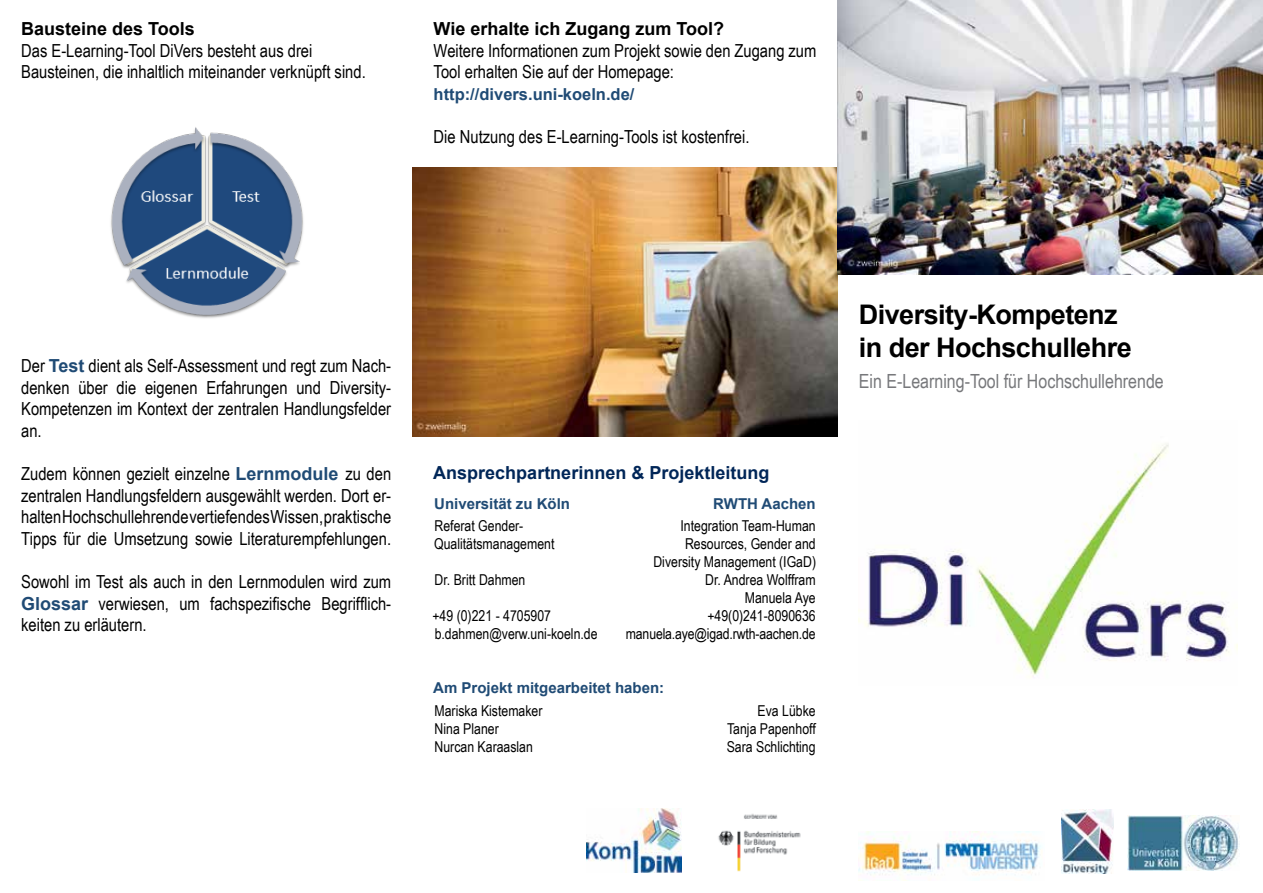
<style>
.page{position:relative;width:1263px;height:893px;background:#fff}
.page>*{position:absolute;margin:0;border:0;box-sizing:border-box;transform-origin:0 0}
.t1{font:700 27px/32.4px "Arial";letter-spacing:-.02em;color:#000}
.t2{font:19.5px "Arial Narrow";color:#77787b}
.t3{font:18px/21.6px "Arial Narrow";color:#000;text-align:justify}
.t4{font:700 18px "Arial";color:#000}
.t5{font:700 18px "Arial";color:#002658}
.t6{font:700 16.5px "Arial";color:#204b75}
.t7{font:15px/18px "Arial Narrow";color:#000;text-align:right}
.t8{font:700 15px "Arial";color:#204b75}
.s1{font-family:"Arial";font-weight:700;color:#204b75}
</style>
<div class="page">
<img style="left:111px;top:127px;width:193px;height:191px">
<img style="left:412px;top:167px;width:426px;height:270px">
<img style="left:718px;top:814px;width:83px;height:58px">
<img style="left:587px;top:809px;width:95px;height:63px">
<img style="left:838px;top:0;width:425px;height:275px">
<img style="left:1061px;top:809px;width:52px;height:64px">
<img style="left:1128px;top:815px;width:111px;height:55px">
<img style="left:859px;top:832px;width:182px;height:43px">
<img style="left:859px;top:443px;width:379px;height:234px">
<p class="t4" style="left:21px;top:17px;width:175px">Bausteine des Tools</p>
<p class="t3" style="left:21px;top:39px;width:346px">Das E-Learning-Tool DiVers besteht aus drei<br>Bausteinen, die inhaltlich miteinander verknüpft sind.</p>
<p class="t4" style="left:434px;top:17px;width:292px">Wie erhalte ich Zugang zum Tool?</p>
<p class="t3" style="left:434px;top:39px;width:384px">Weitere Informationen zum Projekt sowie den Zugang zum<br>Tool erhalten Sie auf der Homepage:</p>
<p class="t6" style="left:434px;top:83px;width:202px">http://divers.uni-koeln.de/</p>
<p class="t3" style="left:434px;top:125px;width:317px">Die Nutzung des E-Learning-Tools ist kostenfrei.</p>
<p class="t3" style="left:21px;top:354px;width:372px">Der <span class="s1">Test</span> dient als Self-Assessment und regt zum Nach&shy;denken über die eigenen Erfahrungen und Diversity-Kompetenzen im Kontext der zentralen Handlungsfelder an.</p>
<p class="t3" style="left:21px;top:462px;width:372px">Zudem können gezielt einzelne <span class="s1">Lernmodule</span> zu den zentralen Handlungsfeldern ausgewählt werden. Dort er&shy;halten Hochschullehrende vertiefendes Wissen, praktische Tipps für die Umsetzung sowie Literaturempfehlungen.</p>
<p class="t3" style="left:21px;top:570px;width:372px">Sowohl im Test als auch in den Lernmodulen wird zum <span class="s1">Glossar</span> verwiesen, um fachspezifische Begrifflich&shy;keiten zu erläutern.</p>
<p class="t5" style="left:433px;top:460px;width:338px">Ansprechpartnerinnen &amp; Projektleitung</p>
<p class="t8" style="left:434px;top:493px;width:137px">Universität zu Köln</p>
<p class="t8" style="left:713px;top:493px;width:104px">RWTH Aachen</p>
<p class="t7" style="left:434px;top:516px;width:90px">Referat Gender-</p>
<p class="t7" style="left:680px;top:516px;width:137px">Integration Team-Human</p>
<p class="t7" style="left:434px;top:534px;width:122px">Qualitätsmanagement</p>
<p class="t7" style="left:653px;top:534px;width:164px">Resources, Gender and<br>Diversity Management (IGaD)</p>
<p class="t7" style="left:435px;top:570px;width:92px">Dr. Britt Dahmen</p>
<p class="t7" style="left:705px;top:570px;width:112px">Dr. Andrea Wolffram<br>Manuela Aye</p>
<p class="t7" style="left:432px;top:606px;width:120px">+49 (0)221 - 4705907</p>
<p class="t7" style="left:707px;top:606px;width:110px">+49(0)241-8090636</p>
<p class="t7" style="left:435px;top:624px;width:164px">b.dahmen@verw.uni-koeln.de</p>
<p class="t7" style="left:626px;top:624px;width:191px">manuela.aye@igad.rwth-aachen.de</p>
<p class="t8" style="left:433px;top:678px;width:232px">Am Projekt mitgearbeitet haben:</p>
<p class="t7" style="left:434px;top:701px;width:109px">Mariska Kistemaker</p>
<p class="t7" style="left:758px;top:701px;width:60px">Eva Lübke</p>
<p class="t7" style="left:434px;top:719px;width:66px">Nina Planer</p>
<p class="t7" style="left:727px;top:719px;width:90px">Tanja Papenhoff</p>
<p class="t7" style="left:434px;top:737px;width:100px">Nurcan Karaaslan</p>
<p class="t7" style="left:727px;top:737px;width:90px">Sara Schlichting</p>
<h1 class="t1" style="left:859px;top:300px;width:274px">Diversity-Kompetenz in der Hochschullehre</h1>
<p class="t2" style="left:859px;top:367px;width:306px">Ein E-Learning-Tool für Hochschullehrende</p>
</div>
